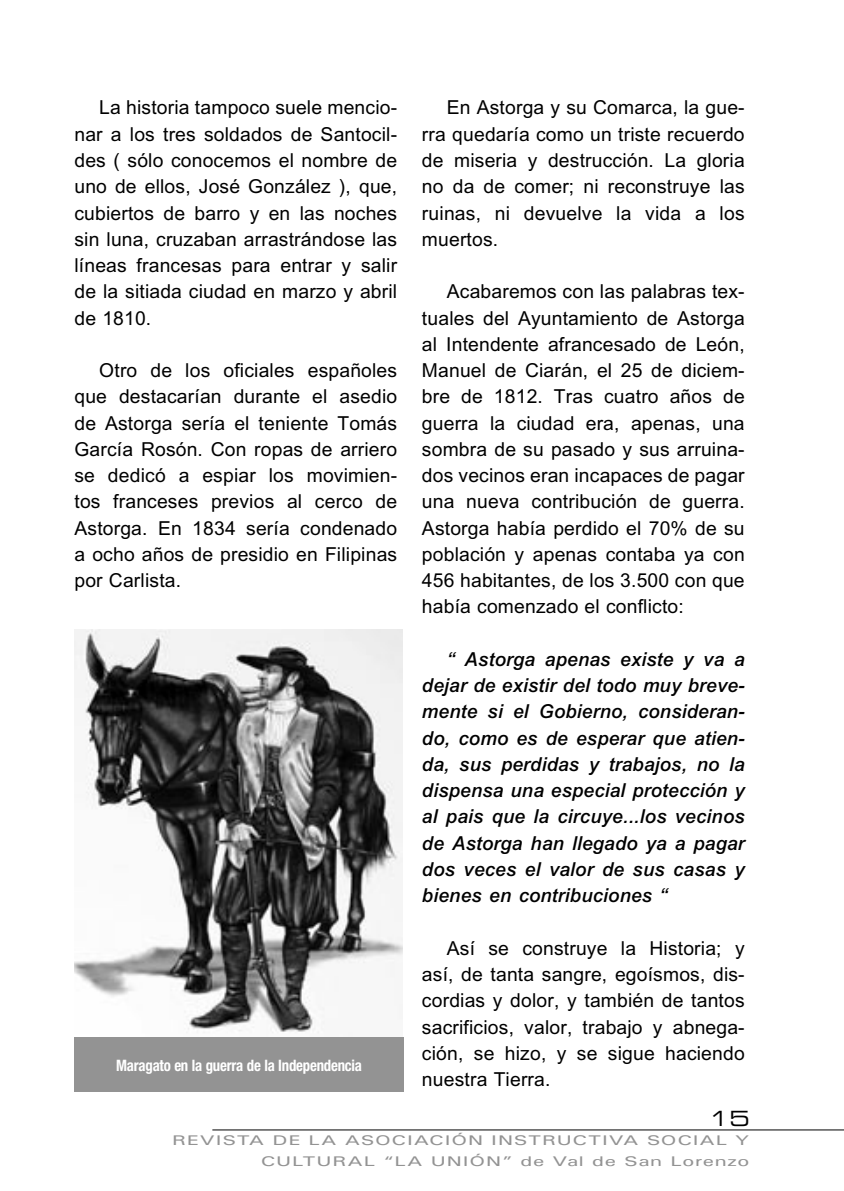
<style>
.page{position:relative;width:844px;height:1191px;background:#fff}
.page>*{position:absolute;margin:0;border:0;box-sizing:border-box;transform-origin:0 0}
.t1{font:21px "Eurostile Extended Two";color:#000}
.t2{font:19.25px/26.2px "M Arial";letter-spacing:.01em;color:#000;text-align:justify}
.t3{font:italic 500 19.25px/26.2px "M Arial";letter-spacing:.01em;color:#000;text-align:justify}
.n-_PIE_DE_FOTO{font:700 condensed 15.75px "Helvetica Neue";letter-spacing:-.015em;color:#fff;scale:.94 1}
.t4{font:500 14px/21px "Univers";letter-spacing:.035em;color:#939393;text-align:right;scale:1.5 1}
</style>
<div class="page">
<hr style="left:212px;top:1129px;width:631px;height:1px;background:#000">
<img style="left:74px;top:629px;width:329px;height:404px">
<div style="left:74px;top:1037px;width:329px;height:54px;background:#939393"></div>
<p class="t2" style="left:74px;top:94px;width:324px;text-indent:25px">La historia tampoco suele mencio&shy;nar a los tres soldados de Santocil&shy;des ( sólo conocemos el nombre de uno de ellos, José González ), que, cubiertos de barro y en las noches sin luna, cruzaban arrastrándose las líneas francesas para entrar y salir de la sitiada ciudad en marzo y abril de 1810.</p>
<p class="t2" style="left:74px;top:357px;width:324px;text-indent:25px">Otro de los oficiales españoles que destacarían durante el asedio de Astorga sería el teniente Tomás García Rosón. Con ropas de arriero se dedicó a espiar los movimien&shy;tos franceses previos al cerco de Astorga. En 1834 sería condenado a ocho años de presidio en Filipinas por Carlista.</p>
<p class="n-_PIE_DE_FOTO" style="left:116px;top:1055px;width:263px">Maragato en la guerra de la Independencia</p>
<p class="t2" style="left:422px;top:94px;width:324px;text-indent:25px">En Astorga y su Comarca, la gue&shy;rra quedaría como un triste recuerdo de miseria y destrucción. La gloria no da de comer; ni reconstruye las ruinas, ni devuelve la vida a los muertos.</p>
<p class="t2" style="left:422px;top:278px;width:324px;text-indent:25px">Acabaremos con las palabras tex&shy;tuales del Ayuntamiento de Astorga al Intendente afrancesado de León, Manuel de Ciarán, el 25 de diciem&shy;bre de 1812. Tras cuatro años de guerra la ciudad era, apenas, una sombra de su pasado y sus arruina&shy;dos vecinos eran incapaces de pagar una nueva contribución de guerra.<br>Astorga había perdido el 70% de su población y apenas contaba ya con 456 habitantes, de los 3.500 con que había comenzado el conflicto:</p>
<p class="t3" style="left:422px;top:646px;width:324px;text-indent:25px">“ Astorga apenas existe y va a dejar de existir del todo muy breve&shy;mente si el Gobierno, consideran&shy;do, como es de esperar que atien&shy;da, sus perdidas y trabajos, no la dispensa una especial protección y al pais que la circuye...los vecinos de Astorga han llegado ya a pagar dos veces el valor de sus casas y bienes en contribuciones “</p>
<p class="t2" style="left:422px;top:934px;width:324px;text-indent:25px">Así se construye la Historia; y así, de tanta sangre, egoísmos, dis&shy;cordias y dolor, y también de tantos sacrificios, valor, trabajo y abnega&shy;ción, se hizo, y se sigue haciendo nuestra Tierra.</p>
<p class="t1" style="left:709px;top:1103px;width:42px">15</p>
<p class="t4" style="left:172px;top:1129px;width:386px">REVISTA DE LA ASOCIACIÓN INSTRUCTIVA SOCIAL Y<br>CULTURAL “LA UNIÓN” de Val de San Lorenzo</p>
</div>
